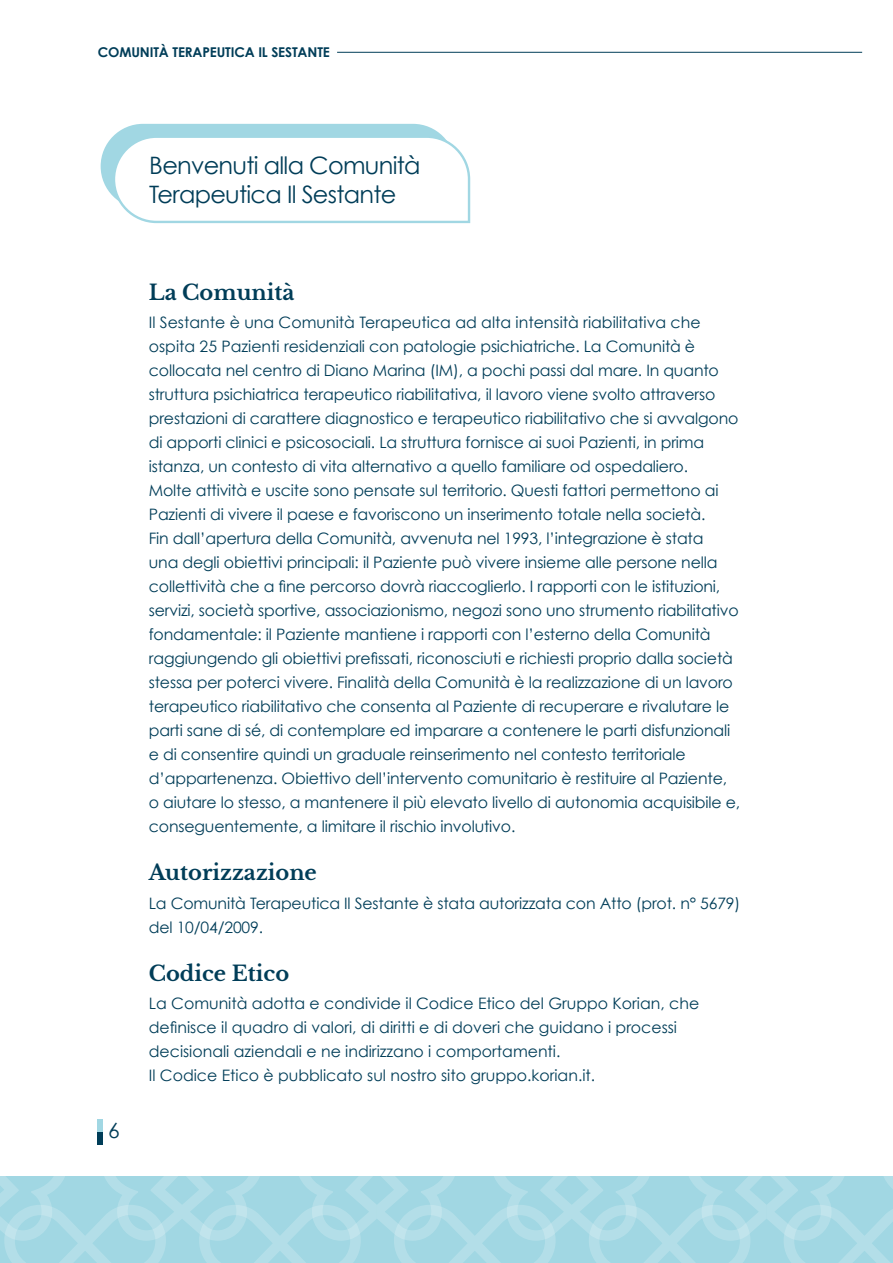
<style>
.page{position:relative;width:893px;height:1263px;background:#fff}
.page>*{position:absolute;margin:0;border:0;box-sizing:border-box;transform-origin:0 0}
.t1{font:24px/28.8px "Century Gothic";letter-spacing:-.03em;color:#003d58}
.t2{font:700 21px "Libre Baskerville";color:#003d58}
.t3{font:21px "Century Gothic";color:#003d58}
.t4{font:15.75px/24px "Century Gothic";letter-spacing:-.01em;color:#003d58}
.t5{font:700 13.5px "Century Gothic";letter-spacing:-.01em;color:#003d58}
</style>
<div class="page">
<div style="left:0;top:1176px;width:893px;height:87px;background:linear-gradient(to right,#a8dae5,#a8dae5)"></div>
<hr style="left:337px;top:52px;width:525px;height:1px;background:#003d58">
<div style="left:98px;top:1132px;width:5px;height:12px;background:#003d58"></div>
<div style="left:98px;top:1119px;width:5px;height:13px;background:#a1d7e3"></div>
<svg style="left:101px;top:124px;width:370px;height:100px"></svg>
<p class="t5" style="left:98px;top:44px;width:234px">COMUNITÀ TERAPEUTICA IL SESTANTE</p>
<h1 class="t1" style="left:149px;top:150px;width:273px">Benvenuti alla Comunità<br>Terapeutica Il Sestante</h1>
<h2 class="t3" style="left:108px;top:1118px;width:13px">6</h2>
<h2 class="t2" style="left:149px;top:280px;width:147px">La Comunità</h2>
<p class="t4" style="left:149px;top:310px;width:593px">Il Sestante è una Comunità Terapeutica ad alta intensità riabilitativa che ospita 25 Pazienti residenziali con patologie psichiatriche. La Comunità è collocata nel centro di Diano Marina (IM), a pochi passi dal mare. In quanto struttura psichiatrica terapeutico riabilitativa, il lavoro viene svolto attraverso prestazioni di carattere diagnostico e terapeutico riabilitativo che si avvalgono di apporti clinici e psicosociali. La struttura fornisce ai suoi Pazienti, in prima istanza, un contesto di vita alternativo a quello familiare od ospedaliero.<br>Molte attività e uscite sono pensate sul territorio. Questi fattori permettono ai Pazienti di vivere il paese e favoriscono un inserimento totale nella società.<br>Fin dall’apertura della Comunità, avvenuta nel 1993, l’integrazione è stata<br>una degli obiettivi principali: il Paziente può vivere insieme alle persone nella collettività che a fine percorso dovrà riaccoglierlo. I rapporti con le istituzioni, servizi, società sportive, associazionismo, negozi sono uno strumento riabilitativo fondamentale: il Paziente mantiene i rapporti con l’esterno della Comunità raggiungendo gli obiettivi prefissati, riconosciuti e richiesti proprio dalla società stessa per poterci vivere. Finalità della Comunità è la realizzazione di un lavoro terapeutico riabilitativo che consenta al Paziente di recuperare e rivalutare le parti sane di sé, di contemplare ed imparare a contenere le parti disfunzionali e di consentire quindi un graduale reinserimento nel contesto territoriale d’appartenenza. Obiettivo dell’intervento comunitario è restituire al Paziente, o aiutare lo stesso, a mantenere il più elevato livello di autonomia acquisibile e, conseguentemente, a limitare il rischio involutivo.</p>
<h2 class="t2" style="left:149px;top:860px;width:170px">Autorizzazione</h2>
<p class="t4" style="left:149px;top:891px;width:593px">La Comunità Terapeutica Il Sestante è stata autorizzata con Atto (prot. n° 5679) del 10/04/2009.</p>
<h2 class="t2" style="left:149px;top:960px;width:142px">Codice Etico</h2>
<p class="t4" style="left:149px;top:991px;width:552px">La Comunità adotta e condivide il Codice Etico del Gruppo Korian, che definisce il quadro di valori, di diritti e di doveri che guidano i processi decisionali aziendali e ne indirizzano i comportamenti.<br>Il Codice Etico è pubblicato sul nostro sito gruppo.korian.it.</p>
</div>
